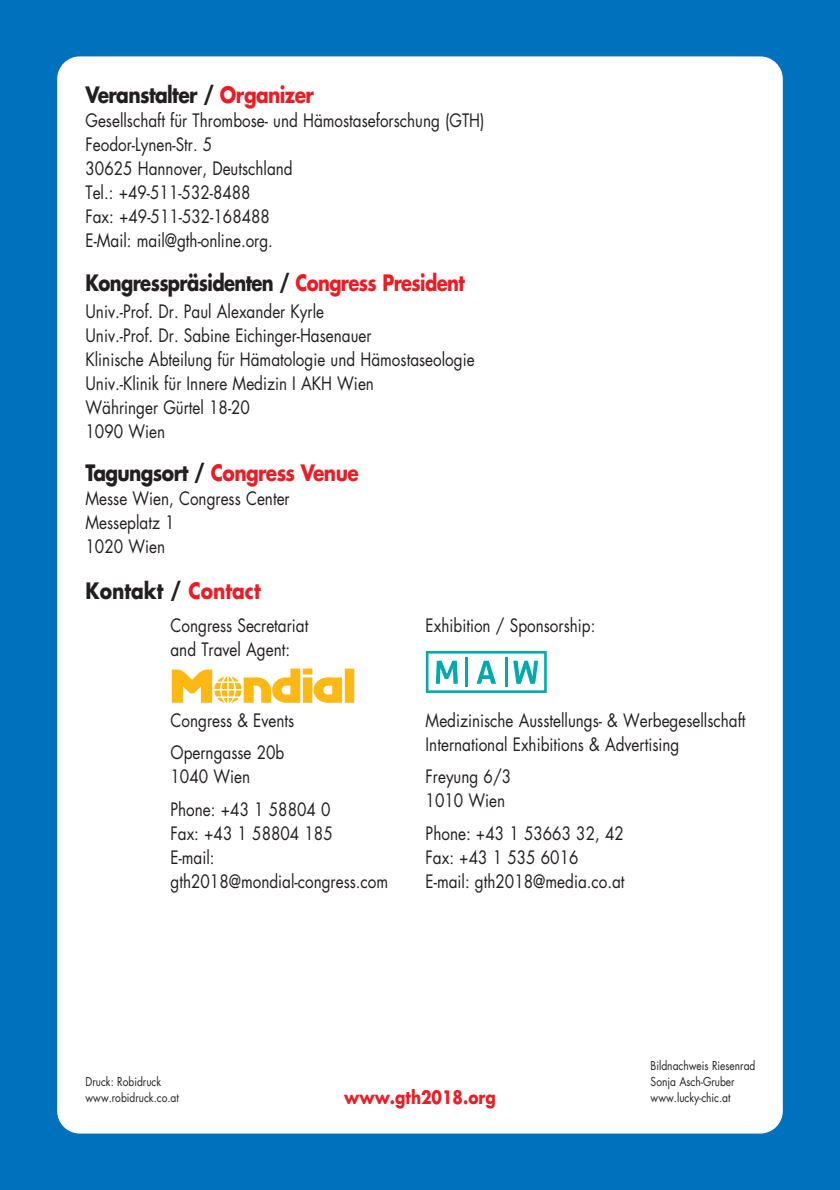
<style>
.page{position:relative;width:840px;height:1190px;background:#0071bc}
.page>*{position:absolute;margin:0;border:0;box-sizing:border-box;transform-origin:0 0}
.t1{font:700 22px "Futura";letter-spacing:-.035em;color:#231f20;scale:.82 1}
.t2{font:700 22px "Futura";letter-spacing:-.035em;color:#ed1c24;scale:.85 1}
.t3{font:700 22px "Futura";letter-spacing:-.035em;color:#231f20;scale:.85 1}
.t4{font:700 22px "Futura";color:#231f20;scale:.85 1}
.t5{font:18px/24px "Futura";color:#231f20;scale:.85 1}
.t6{font:700 18px "Futura";color:#ed1c24;scale:.85 1}
.t7{font:12px/16px "Futura";color:#231f20;scale:.85 1}
.s1{color:#ed1c24}
.s2{color:#231f20}
</style>
<div class="page">
<div style="left:57px;top:56px;width:726px;height:1078px;background:#fff;border-radius:23px"></div>
<svg style="left:172px;top:669px;width:182px;height:35px"></svg>
<svg style="left:426px;top:651px;width:121px;height:42px"></svg>
<hr style="left:465px;top:657px;width:3px;height:30px;background:#00aaad">
<hr style="left:505px;top:657px;width:2px;height:30px;background:#00aaad">
<p class="t3" style="left:86px;top:85px;width:270px">Veranstalter / <span class="s1">Organizer</span></p>
<p class="t5" style="left:86px;top:110px;width:471px">Gesellschaft für Thrombose- und Hämostaseforschung (GTH)<br>Feodor-Lynen-Str. 5<br>30625 Hannover, Deutschland<br>Tel.: +49-511-532-8488<br>Fax: +49-511-532-168488<br>E-Mail: mail@gth-online.org.</p>
<p class="t1" style="left:86px;top:273px;width:464px">Kongresspräsidenten / <span class="s1">Congress President</span></p>
<p class="t5" style="left:86px;top:301px;width:459px">Univ.-Prof. Dr. Paul Alexander Kyrle<br>Univ.-Prof. Dr. Sabine Eichinger-Hasenauer<br>Klinische Abteilung für Hämatologie und Hämostaseologie Univ.-Klinik für Innere Medizin I AKH Wien<br>Währinger Gürtel 18-20<br>1090 Wien</p>
<p class="t2" style="left:86px;top:463px;width:323px"><span class="s2">Tagungsort /</span> Congress Venue</p>
<p class="t5" style="left:86px;top:488px;width:242px">Messe Wien, Congress Center<br>Messeplatz 1<br>1020 Wien</p>
<p class="t4" style="left:86px;top:581px;width:208px">Kontakt / <span class="s1">Contact</span></p>
<p class="t5" style="left:171px;top:614px;width:164px">Congress Secretariat and Travel Agent:</p>
<p class="t5" style="left:171px;top:705px;width:147px;line-height:32.6px">Congress &amp; Events<br>Operngasse 20b</p>
<p class="t5" style="left:171px;top:762px;width:190px;line-height:32.6px">1040 Wien<br>Phone: +43 1 58804 0</p>
<p class="t5" style="left:171px;top:822px;width:258px">Fax: +43 1 58804 185<br>E-mail: gth2018@mondial-congress.com</p>
<p class="t5" style="left:426px;top:614px;width:201px">Exhibition / Sponsorship:</p>
<p class="t5" style="left:426px;top:709px;width:378px">Medizinische Ausstellungs- &amp; Werbegesellschaft<br>International Exhibitions &amp; Advertising</p>
<p class="t5" style="left:426px;top:766px;width:102px">Freyung 6/3<br>1010 Wien</p>
<p class="t5" style="left:426px;top:822px;width:236px">Phone: +43 1 53663 32, 42<br>Fax: +43 1 535 6016<br>E-mail: gth2018@media.co.at</p>
<p class="t7" style="left:86px;top:1075px;width:111px">Druck: Robidruck www.robidruck.co.at</p>
<p class="t6" style="left:344px;top:1089px;width:180px">www.gth2018.org</p>
<p class="t7" style="left:651px;top:1059px;width:125px">Bildnachweis Riesenrad<br>Sonja Asch-Gruber www.lucky-chic.at</p>
</div>
